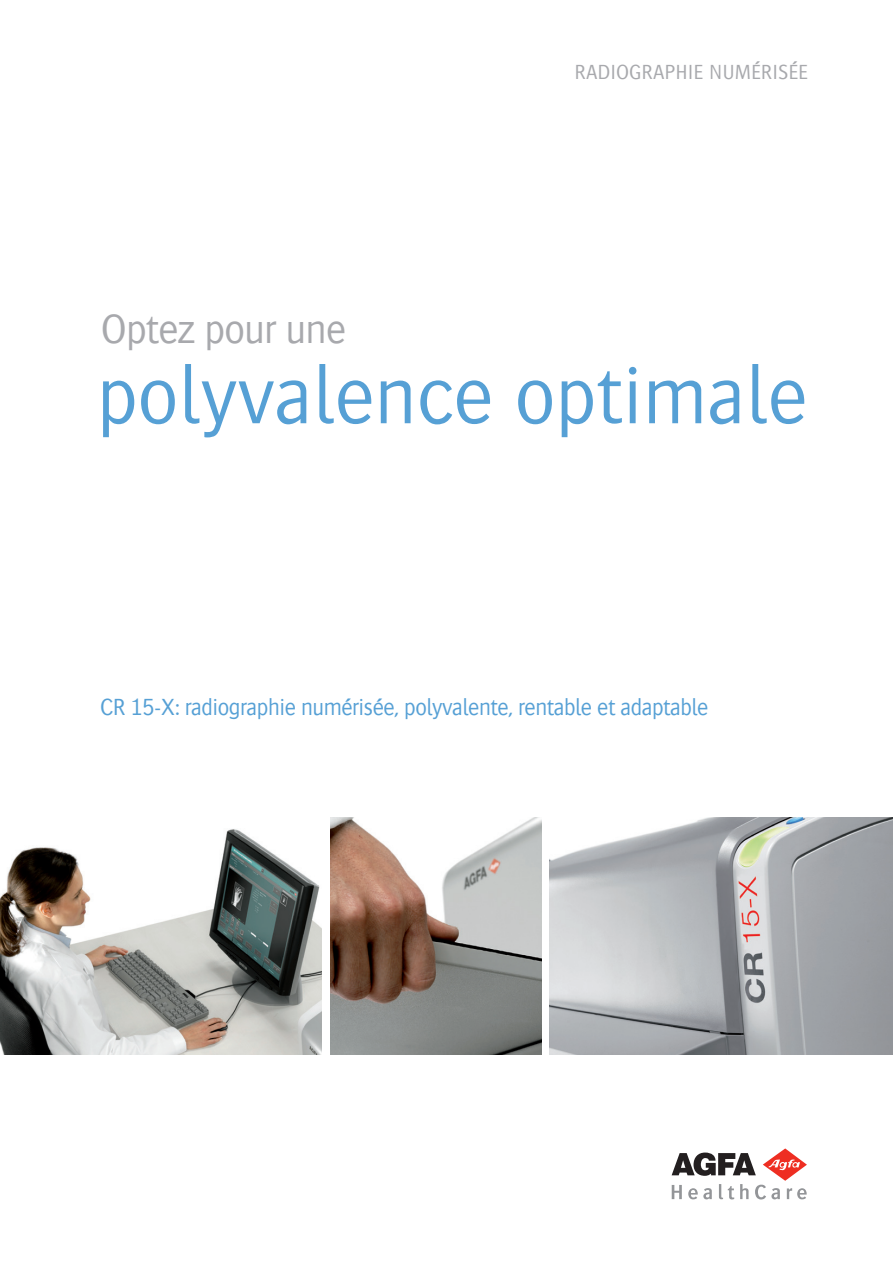
<style>
.page{position:relative;width:893px;height:1263px;background:#fff}
.page>*{position:absolute;margin:0;border:0;box-sizing:border-box;transform-origin:0 0}
.t1{font:300 84px "Bosis For Agfa";color:#56a0d5}
.t2{font:300 42px "Bosis For Agfa";letter-spacing:-.02em;color:#a8a9ad}
.t3{font:300 24px "Bosis For Agfa";letter-spacing:-.02em;color:#56a0d5}
.t4{font:300 21px "Bosis For Agfa";color:#a8a9ad}
</style>
<div class="page">
<svg style="left:672px;top:1148px;width:135px;height:51px"></svg>
<img style="left:0;top:829px;width:321px;height:226px">
<img style="left:550px;top:817px;width:343px;height:238px">
<img style="left:330px;top:817px;width:211px;height:238px">
<h2 class="t2" style="left:101px;top:308px;width:247px">Optez pour une</h2>
<p class="t4" style="left:574px;top:61px;width:235px">RADIOGRAPHIE NUMÉRISÉE</p>
<h1 class="t1" style="left:97px;top:352px;width:712px">polyvalence optimale</h1>
<p class="t3" style="left:100px;top:694px;width:610px">CR 15-X: radiographie numérisée, polyvalente, rentable et adaptable</p>
</div>
